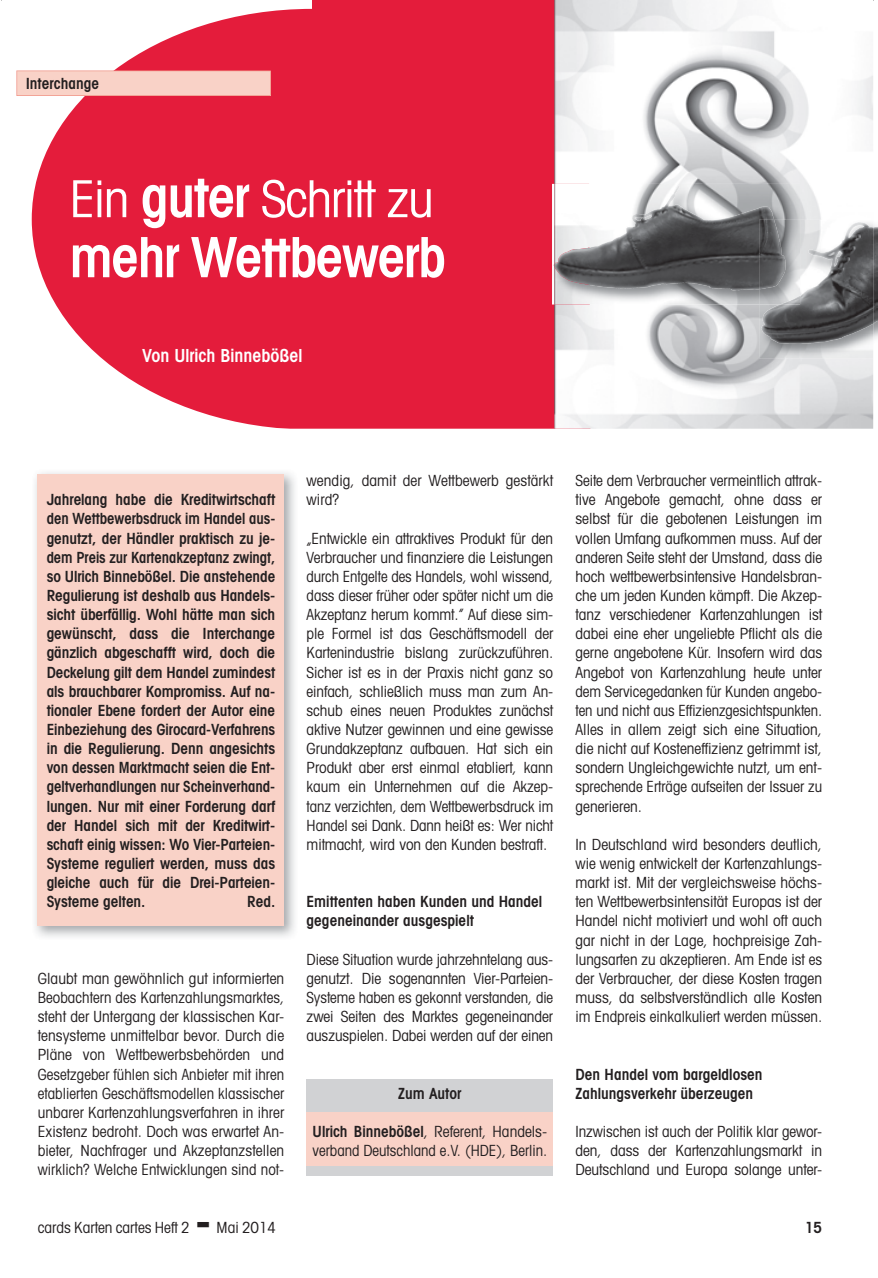
<style>
.page{position:relative;width:878px;height:1278px;background:#fff}
.page>*{position:absolute;margin:0;border:0;box-sizing:border-box;transform-origin:0 0}
.t1{font:600 condensed 55.5px "Avant Garde";letter-spacing:-.025em;color:#fff}
.t2{font:condensed 51px "Avant Garde";letter-spacing:-.025em;color:#fff}
.t3{font:600 condensed 18px "Avant Garde";color:#fff}
.t4{font:condensed 15.3px/19.2px "Avant Garde";color:#231f20;text-align:justify}
.t5{font:600 condensed 15.3px/19.2px "Avant Garde";color:#231f20}
.s1{font-weight:600;font-size:55.5px}
.s2{font-weight:600}
</style>
<div class="page">
<img style="left:35px;top:472px;width:260px;height:465px">
<div style="left:38px;top:474px;width:246px;height:452px;background:#f9d2c7"></div>
<div style="left:307px;top:1107px;width:246px;height:68px;background:#f9d2c7"></div>
<div style="left:307px;top:1079px;width:246px;height:33px;background:#d1d2d4"></div>
<div style="left:307px;top:1166px;width:246px;height:9px;background:#d1d2d4"></div>
<svg style="left:32px;top:9px;width:522px;height:419px;background:#e63450"></svg>
<div style="left:312px;top:0;width:278px;height:9px;background:#e41c3b"></div>
<svg style="left:16px;top:70px;width:255px;height:26px;background:#f8ccc1"></svg>
<img style="left:554px;top:0;width:319px;height:428px">
<img style="left:800px;top:220px;width:51px;height:76px">
<img style="left:873px;top:324px;width:5px;height:16px">
<img style="left:759px;top:304px;width:114px;height:54px">
<img style="left:873px;top:226px;width:5px;height:98px">
<img style="left:806px;top:222px;width:52px;height:68px">
<img style="left:552px;top:184px;width:2px;height:120px">
<img style="left:554px;top:184px;width:82px;height:80px">
<img style="left:759px;top:220px;width:38px;height:84px">
<img style="left:780px;top:296px;width:20px;height:8px">
<img style="left:625px;top:186px;width:53px;height:48px">
<img style="left:759px;top:220px;width:27px;height:69px">
<p class="t5" style="left:26px;top:74px;width:75px">Interchange</p>
<h2 class="t2" style="left:70px;top:167px;width:366px">Ein <span class="s1">guter</span> Schritt zu</h2>
<h1 class="t1" style="left:70px;top:223px;width:378px">mehr Wettbewerb</h1>
<p class="t3" style="left:142px;top:344px;width:162px">Von Ulrich Binnebößel</p>
<p class="t5" style="left:47px;top:490px;width:230px;text-align:justify">Jahrelang habe die Kreditwirtschaft den Wettbewerbsdruck im Handel aus&shy;genutzt, der Händler praktisch zu je&shy;dem Preis zur Kartenakzeptanz zwingt, so Ulrich Binnebößel. Die anstehende Regulierung ist deshalb aus Handels&shy;sicht überfällig. Wohl hätte man sich gewünscht, dass die Interchange gänzlich abgeschafft wird, doch die Deckelung gilt dem Handel zumindest als brauchbarer Kompromiss. Auf na&shy;tionaler Ebene fordert der Autor eine Einbeziehung des Girocard-Verfahrens in die Regulierung. Denn angesichts von dessen Marktmacht seien die Ent&shy;geltverhandlungen nur Scheinverhand&shy;lungen. Nur mit einer Forderung darf der Handel sich mit der Kreditwirt&shy;schaft einig wissen: Wo Vier-Parteien-Systeme reguliert werden, muss das gleiche auch für die Drei-Parteien-Systeme gelten.</p>
<p class="t5" style="left:247px;top:891px;width:29px">Red.</p>
<p class="t4" style="left:38px;top:968px;width:248px">Glaubt man gewöhnlich gut informierten Beobachtern des Kartenzahlungsmarktes, steht der Untergang der klassischen Kar&shy;tensysteme unmittelbar bevor. Durch die Pläne von Wettbewerbsbehörden und Gesetzgeber fühlen sich Anbieter mit ihren etablierten Geschäftsmodellen klassischer unbarer Kartenzahlungsverfahren in ihrer Existenz bedroht. Doch was erwartet An&shy;bieter, Nachfrager und Akzeptanzstellen wirklich? Welche Entwicklungen sind not-</p>
<p class="t4" style="left:307px;top:470px;width:248px">wendig, damit der Wettbewerb gestärkt wird?</p>
<p class="t4" style="left:307px;top:528px;width:248px">„Entwickle ein attraktives Produkt für den Verbraucher und finanziere die Leistungen durch Entgelte des Handels, wohl wissend, dass dieser früher oder später nicht um die Akzeptanz herum kommt.” Auf diese sim&shy;ple Formel ist das Geschäftsmodell der Kartenindustrie bislang zurückzuführen.<br>Sicher ist es in der Praxis nicht ganz so einfach, schließlich muss man zum An&shy;schub eines neuen Produktes zunächst aktive Nutzer gewinnen und eine gewisse Grundakzeptanz aufbauen. Hat sich ein Produkt aber erst einmal etabliert, kann kaum ein Unternehmen auf die Akzep&shy;tanz verzichten, dem Wettbewerbsdruck im Handel sei Dank. Dann heißt es: Wer nicht mitmacht, wird von den Kunden bestraft.</p>
<p class="t5" style="left:307px;top:892px;width:237px">Emittenten haben Kunden und Handel gegeneinander ausgespielt</p>
<p class="t4" style="left:307px;top:949px;width:248px">Diese Situation wurde jahrzehntelang aus&shy;genutzt. Die sogenannten Vier-Parteien-Systeme haben es gekonnt verstanden, die zwei Seiten des Marktes gegeneinander auszuspielen. Dabei werden auf der einen</p>
<p class="t5" style="left:398px;top:1083px;width:65px">Zum Autor</p>
<p class="t4" style="left:313px;top:1121px;width:236px"><span class="s2">Ulrich Binnebößel</span>, Referent, Handels&shy;verband Deutschland e.V. (HDE), Berlin.</p>
<p class="t4" style="left:576px;top:470px;width:248px">Seite dem Verbraucher vermeintlich attrak&shy;tive Angebote gemacht, ohne dass er selbst für die gebotenen Leistungen im vollen Umfang aufkommen muss. Auf der anderen Seite steht der Umstand, dass die hoch wettbewerbsintensive Handelsbran&shy;che um jeden Kunden kämpft. Die Akzep&shy;tanz verschiedener Kartenzahlungen ist dabei eine eher ungeliebte Pflicht als die gerne angebotene Kür. Insofern wird das Angebot von Kartenzahlung heute unter dem Servicegedanken für Kunden angebo&shy;ten und nicht aus Effizienzgesichtspunkten.<br>Alles in allem zeigt sich eine Situation, die nicht auf Kosteneffizienz getrimmt ist, sondern Ungleichgewichte nutzt, um ent&shy;sprechende Erträge aufseiten der Issuer zu generieren.</p>
<p class="t4" style="left:576px;top:834px;width:248px">In Deutschland wird besonders deutlich, wie wenig entwickelt der Kartenzahlungs&shy;markt ist. Mit der vergleichsweise höchs&shy;ten Wettbewerbsintensität Europas ist der Handel nicht motiviert und wohl oft auch gar nicht in der Lage, hochpreisige Zah&shy;lungsarten zu akzeptieren. Am Ende ist es der Verbraucher, der diese Kosten tragen muss, da selbstverständlich alle Kosten im Endpreis einkalkuliert werden müssen.</p>
<p class="t5" style="left:576px;top:1064px;width:189px">Den Handel vom bargeldlosen<br>Zahlungsverkehr überzeugen</p>
<p class="t4" style="left:576px;top:1121px;width:248px">Inzwischen ist auch der Politik klar gewor&shy;den, dass der Kartenzahlungsmarkt in Deutschland und Europa solange unter-</p>
<p class="t4" style="left:38px;top:1217px;width:153px">cards Karten cartes Heft 2</p>
<p class="t4" style="left:217px;top:1217px;width:61px">Mai 2014</p>
<p class="t5" style="left:805px;top:1217px;width:19px">15</p>
</div>
